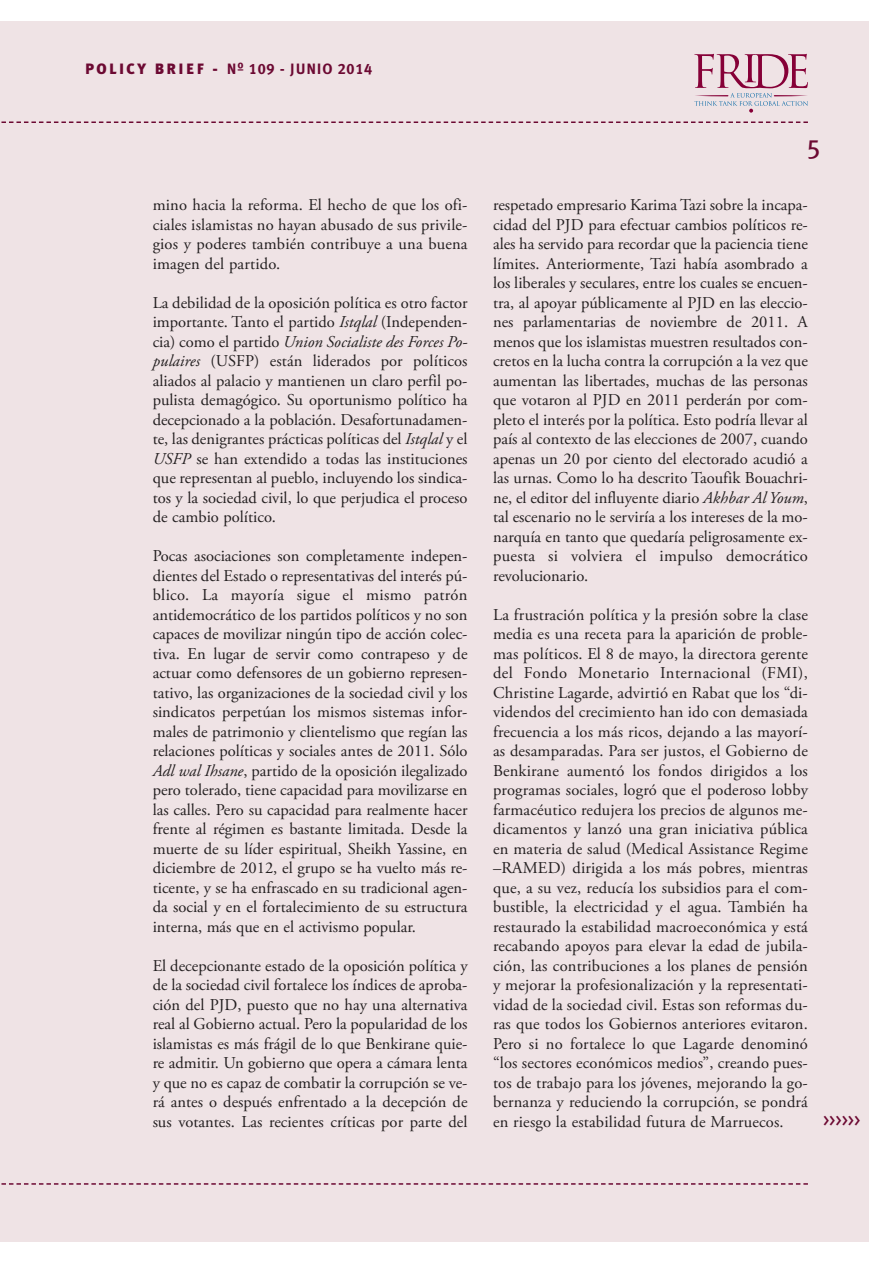
<style>
.page{position:relative;width:893px;height:1263px;background:#fff}
.page>*{position:absolute;margin:0;border:0;box-sizing:border-box;transform-origin:0 0}
.t1{font:27px "Meta Plus Book Caps";color:#6c0932}
.t2{font:18px "Meta Plus Book Caps";color:#6c0932}
.t3{font:16.5px/19.5px "Adobe Garamond Pro";color:#231f20;text-align:justify}
.t4{font:15px "Meta Plus Bold Caps";letter-spacing:.055em;color:#6c0932}
.s1{font-family:"Meta Plus";font-weight:900}
.s2{font-style:italic}
</style>
<div class="page">
<div style="left:0;top:22px;width:869px;height:1220px;background:#efe3e5"></div>
<svg style="left:694px;top:54px;width:114px;height:58px"></svg>
<svg style="left:1px;top:121px;width:807px;height:2px"></svg>
<svg style="left:1px;top:1183px;width:807px;height:2px"></svg>
<p class="t4" style="left:85px;top:60px;width:289px"><span class="s1">POLICY BRIEF -</span> Nº 109 - JUNIO 2014</p>
<p class="t3" style="left:153px;top:196px;width:316px">mino hacia la reforma. El hecho de que los ofi&shy;ciales islamistas no hayan abusado de sus privile&shy;gios y poderes también contribuye a una buena imagen del partido.</p>
<p class="t3" style="left:153px;top:294px;width:316px">La debilidad de la oposición política es otro factor importante. Tanto el partido <span class="s2">Istqlal</span> (Independen&shy;cia) como el partido <span class="s2">Union Socialiste des Forces Po&shy;pulaires</span> (USFP) están liderados por políticos aliados al palacio y mantienen un claro perfil po&shy;pulista demagógico. Su oportunismo político ha decepcionado a la población. Desafortunadamen&shy;te, las denigrantes prácticas políticas del <span class="s2">Istqlal</span> y el <span class="s2">USFP</span> se han extendido a todas las instituciones que representan al pueblo, incluyendo los sindica&shy;tos y la sociedad civil, lo que perjudica el proceso de cambio político.</p>
<p class="t3" style="left:153px;top:547px;width:316px">Pocas asociaciones son completamente indepen&shy;dientes del Estado o representativas del interés pú&shy;blico. La mayoría sigue el mismo patrón antidemocrático de los partidos políticos y no son capaces de movilizar ningún tipo de acción colec&shy;tiva. En lugar de servir como contrapeso y de actuar como defensores de un gobierno represen&shy;tativo, las organizaciones de la sociedad civil y los sindicatos perpetúan los mismos sistemas infor&shy;males de patrimonio y clientelismo que regían las relaciones políticas y sociales antes de 2011. Sólo <span class="s2">Adl wal Ihsane</span>, partido de la oposición ilegalizado pero tolerado, tiene capacidad para movilizarse en las calles. Pero su capacidad para realmente hacer frente al régimen es bastante limitada. Desde la muerte de su líder espiritual, Sheikh Yassine, en diciembre de 2012, el grupo se ha vuelto más re&shy;ticente, y se ha enfrascado en su tradicional agen&shy;da social y en el fortalecimiento de su estructura interna, más que en el activismo popular.</p>
<p class="t3" style="left:153px;top:957px;width:316px">El decepcionante estado de la oposición política y de la sociedad civil fortalece los índices de aproba&shy;ción del PJD, puesto que no hay una alternativa real al Gobierno actual. Pero la popularidad de los islamistas es más frágil de lo que Benkirane quie&shy;re admitir. Un gobierno que opera a cámara lenta y que no es capaz de combatir la corrupción se ve&shy;rá antes o después enfrentado a la decepción de sus votantes. Las recientes críticas por parte del</p>
<h1 class="t1" style="left:806px;top:133px;width:16px">5</h1>
<p class="t3" style="left:493px;top:196px;width:316px">respetado empresario Karima Tazi sobre la incapa&shy;cidad del PJD para efectuar cambios políticos re&shy;ales ha servido para recordar que la paciencia tiene límites. Anteriormente, Tazi había asombrado a los liberales y seculares, entre los cuales se encuen&shy;tra, al apoyar públicamente al PJD en las eleccio&shy;nes parlamentarias de noviembre de 2011. A menos que los islamistas muestren resultados con&shy;cretos en la lucha contra la corrupción a la vez que aumentan las libertades, muchas de las personas que votaron al PJD en 2011 perderán por com&shy;pleto el interés por la política. Esto podría llevar al país al contexto de las elecciones de 2007, cuando apenas un 20 por ciento del electorado acudió a las urnas. Como lo ha descrito Taoufik Bouachri&shy;ne, el editor del influyente diario <span class="s2">Akhbar Al Youm</span>, tal escenario no le serviría a los intereses de la mo&shy;narquía en tanto que quedaría peligrosamente ex&shy;puesta si volviera el impulso democrático revolucionario.</p>
<p class="t3" style="left:493px;top:606px;width:316px">La frustración política y la presión sobre la clase media es una receta para la aparición de proble&shy;mas políticos. El 8 de mayo, la directora gerente del Fondo Monetario Internacional (FMI), Christine Lagarde, advirtió en Rabat que los “di&shy;videndos del crecimiento han ido con demasiada frecuencia a los más ricos, dejando a las mayorí&shy;as desamparadas. Para ser justos, el Gobierno de Benkirane aumentó los fondos dirigidos a los programas sociales, logró que el poderoso lobby farmacéutico redujera los precios de algunos me&shy;dicamentos y lanzó una gran iniciativa pública en materia de salud (Medical Assistance Regime –RAMED) dirigida a los más pobres, mientras que, a su vez, reducía los subsidios para el com&shy;bustible, la electricidad y el agua. También ha restaurado la estabilidad macroeconómica y está recabando apoyos para elevar la edad de jubila&shy;ción, las contribuciones a los planes de pensión y mejorar la profesionalización y la representati&shy;vidad de la sociedad civil. Estas son reformas du&shy;ras que todos los Gobiernos anteriores evitaron.<br>Pero si no fortalece lo que Lagarde denominó “los sectores económicos medios”, creando pues&shy;tos de trabajo para los jóvenes, mejorando la go&shy;bernanza y reduciendo la corrupción, se pondrá en riesgo la estabilidad futura de Marruecos.</p>
<p class="t2" style="left:823px;top:1109px;width:39px">&gt;&gt;&gt;&gt;&gt;&gt;</p>
</div>
